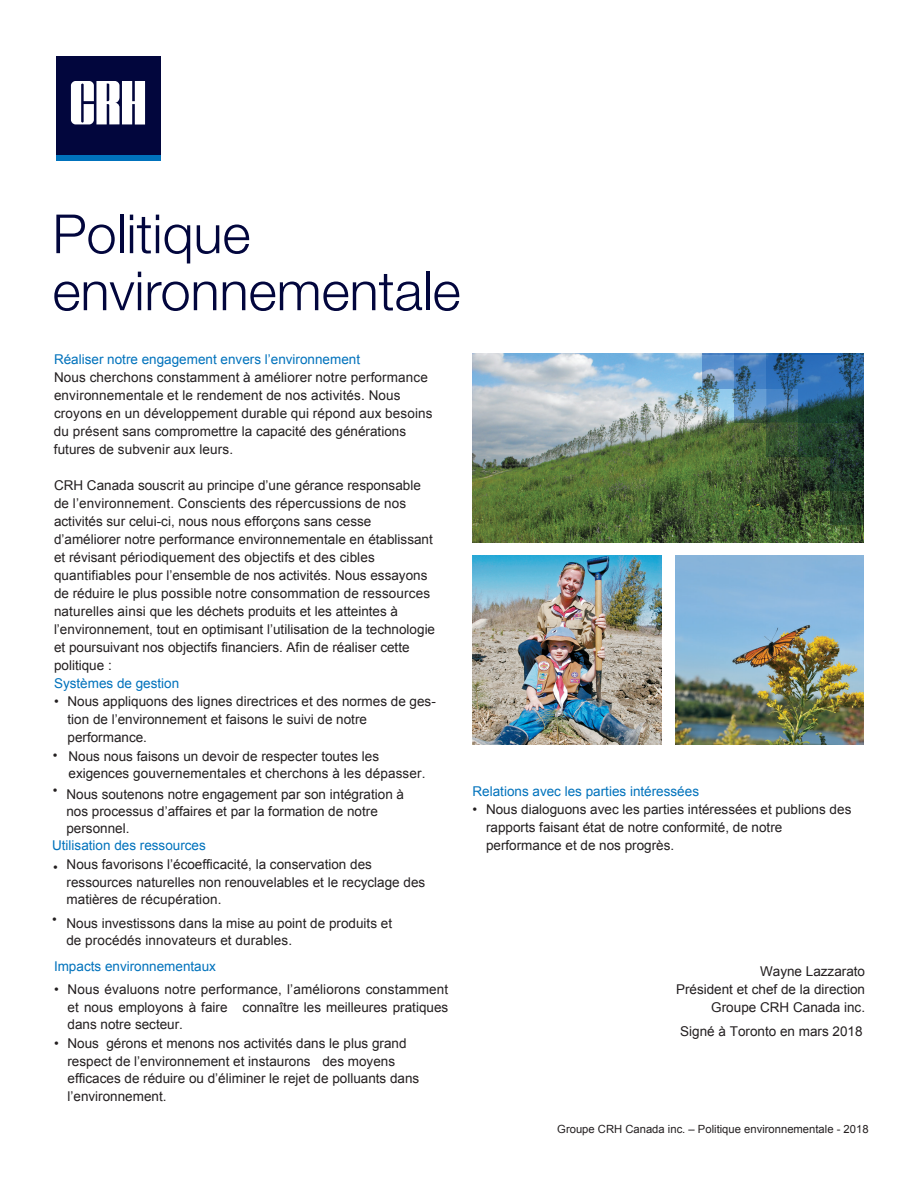
<style>
.page{position:relative;width:918px;height:1188px;background:#fff}
.page>*{position:absolute;margin:0;border:0;box-sizing:border-box;transform-origin:0 0}
.t1{font:300 54px/57px "Helvetica Neue";color:#02063d}
.t2{font:13.5px/18px "Arial";color:#231f20}
.t3{font:13.5px "Arial";color:#0072bc}
.t4{font:11.25px "Arial";color:#231f20}
</style>
<div class="page">
<div style="left:56px;top:56px;width:104px;height:104px;background:#02063d"></div>
<div style="left:56px;top:155px;width:104px;height:5px;background:#0072bc"></div>
<svg style="left:71px;top:81px;width:74px;height:44px;background:#cecfd9"></svg>
<img style="left:472px;top:353px;width:392px;height:189px">
<img style="left:472px;top:556px;width:190px;height:189px">
<img style="left:675px;top:556px;width:189px;height:189px">
<svg style="left:702px;top:354px;width:32px;height:34px"></svg>
<hr style="left:702px;top:353px;width:32px;height:1px;background:#79a5d7">
<svg style="left:734px;top:388px;width:32px;height:34px"></svg>
<svg style="left:734px;top:354px;width:32px;height:34px"></svg>
<hr style="left:734px;top:353px;width:32px;height:1px;background:#5592ce">
<svg style="left:766px;top:422px;width:33px;height:34px"></svg>
<svg style="left:766px;top:388px;width:33px;height:34px"></svg>
<svg style="left:766px;top:354px;width:98px;height:34px;background:#2a66a5"></svg>
<hr style="left:766px;top:353px;width:98px;height:1px;background:#3687c7">
<svg style="left:799px;top:456px;width:32px;height:35px"></svg>
<svg style="left:799px;top:422px;width:65px;height:34px;background:#213c2b"></svg>
<svg style="left:799px;top:388px;width:65px;height:34px;background:#224e5b"></svg>
<svg style="left:831px;top:491px;width:33px;height:34px"></svg>
<svg style="left:831px;top:456px;width:33px;height:35px"></svg>
<h1 class="t1" style="left:52px;top:204px;width:410px">Politique environnementale</h1>
<p class="t3" style="left:54px;top:351px;width:308px">Réaliser notre engagement envers l’environnement</p>
<p class="t2" style="left:54px;top:369px;width:380px">Nous cherchons constamment à améliorer notre performance environnementale et le rendement de nos activités. Nous croyons en un développement durable qui répond aux besoins du présent sans compromettre la capacité des générations futures de subvenir aux leurs.</p>
<p class="t2" style="left:54px;top:477px;width:383px">CRH Canada souscrit au principe d’une gérance responsable de l’environnement. Conscients des répercussions de nos activités sur celui-ci, nous nous efforçons sans cesse d’améliorer notre performance environnementale en établissant et révisant périodiquement des objectifs et des cibles quantifiables pour l’ensemble de nos activités. Nous essayons de réduire le plus possible notre consommation de ressources naturelles ainsi que les déchets produits et les atteintes à l’environnement, tout en optimisant l’utilisation de la technologie et poursuivant nos objectifs financiers. Afin de réaliser cette politique :</p>
<p class="t3" style="left:54px;top:675px;width:127px">Systèmes de gestion</p>
<p class="t2" style="left:68px;top:693px;width:370px;text-indent:-14px">• Nous appliquons des lignes directrices et des normes de ges&shy;tion de l’environnement et faisons l e suivi de notre performance.</p>
<p class="t2" style="left:69px;top:748px;width:358px;line-height:17.1px;text-indent:-16px">• Nous nous faisons un devoir de respecter toutes les exigences gouvernementales et cherchons à les dépasser.</p>
<p class="t2" style="left:66px;top:786px;width:339px;line-height:17.1px;text-indent:-14px">• Nous soutenons notre engagement par son intégration à nos processus d’affaires et par la f ormation de notre personnel.</p>
<p class="t3" style="left:52px;top:836px;width:155px">Utilisation des ressources</p>
<p class="t2" style="left:67px;top:856px;width:360px;line-height:17.5px;text-indent:-13px">• Nous favorisons l’écoefficacité, la conservation des ressources naturelles non renouvelables et le recyclage des matières de récupération.</p>
<p class="t2" style="left:66px;top:915px;width:327px;line-height:17.1px;text-indent:-14px">• Nous investissons dans la mise au point de produits et de procédés innovateurs et durables.</p>
<p class="t3" style="left:54px;top:957px;width:164px">Impacts environnementaux</p>
<p class="t2" style="left:68px;top:981px;width:382px;line-height:17.5px;text-align:justify;text-indent:-14px">• Nous évaluons notre performance, l’améliorons constamment et nous employons à faire connaître les meilleures pratiques dans notre secteur.</p>
<p class="t2" style="left:67px;top:1035px;width:353px;line-height:17.5px;text-indent:-13px">• Nous gérons et menons nos activités dans le plus grand respect de l’environnement et instaurons des moyens efficaces de réduire ou d’éliminer le rejet de polluants dans l’environnement.</p>
<p class="t3" style="left:472px;top:783px;width:228px">Relations avec les parties intéressées</p>
<p class="t2" style="left:486px;top:801px;width:367px;line-height:17.5px;text-indent:-14px">• Nous dialoguons avec les parties intéressées et publions des rapports faisant état de notre conformité, de notre performance et de nos progrès.</p>
<p class="t2" style="left:676px;top:962px;width:191px;text-align:right">Wayne Lazzarato<br>Président et chef de la direction<br>Groupe CRH Canada inc.</p>
<p class="t2" style="left:680px;top:1022px;width:184px">Signé à Toronto en mars 2018</p>
<p class="t4" style="left:557px;top:1122px;width:313px">Groupe CRH Canada inc. – Politique environnementale - 2018</p>
</div>
